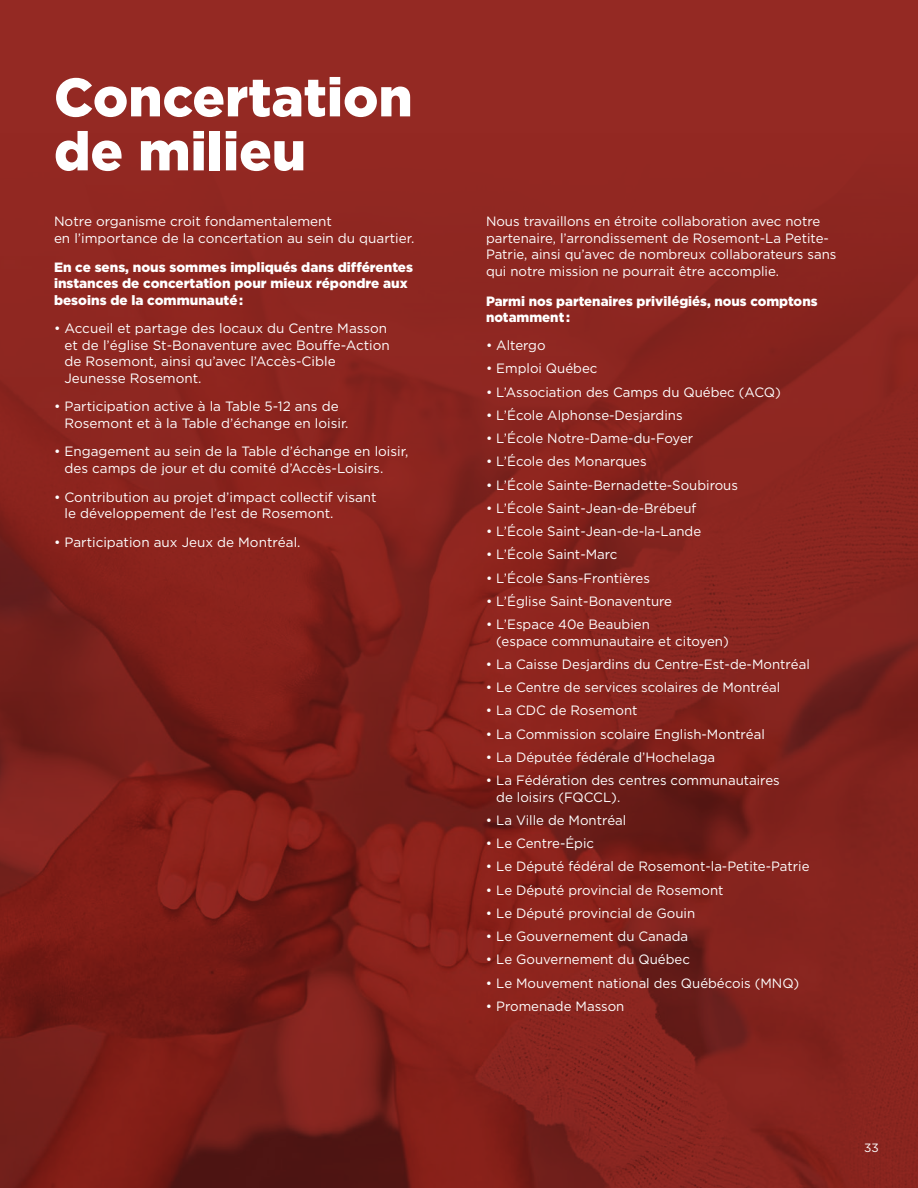
<style>
.page{position:relative;width:918px;height:1188px;background:#942923}
.page>*{position:absolute;margin:0;border:0;box-sizing:border-box;transform-origin:0 0}
.t1{font:900 54px/54px "Gotham HTF";color:#fff}
.t2{font:13.5px/16.5px "Gotham HTF";color:#fff}
.t3{font:900 13.5px/16.5px "Gotham HTF";color:#fff}
.t4{font:12px "Gotham";color:#fff}
</style>
<div class="page">
<img style="left:0;top:230px;width:918px;height:958px">
<h1 class="t1" style="left:54px;top:69px;width:360px">Concertation de milieu</h1>
<p class="t2" style="left:54px;top:213px;width:362px">Notre organisme croit fondamentalement<br>en l’importance de la concertation au sein du quartier.</p>
<p class="t3" style="left:54px;top:258px;width:361px">En ce sens, nous sommes impliqués dans différentes instances de concertation pour mieux répondre aux besoins de la communauté:</p>
<p class="t2" style="left:65px;top:320px;width:327px;text-indent:-11px">• Accueil et partage des locaux du Centre Masson et de l’église St-Bonaventure avec Bouffe-Action de Rosemont, ainsi qu’avec l’Accès-Cible Jeunesse Rosemont.</p>
<p class="t2" style="left:65px;top:398px;width:286px;text-indent:-11px">• Participation active à la Table 5-12 ans de<br>Rosemont et à la Table d’échange en loisir.</p>
<p class="t2" style="left:65px;top:443px;width:345px;text-indent:-11px">• Engagement au sein de la Table d’échange en loisir, des camps de jour et du comité d’Accès-Loisirs.</p>
<p class="t2" style="left:65px;top:488px;width:314px;text-indent:-11px">• Contribution au projet d’impact collectif visant le développement de l’est de Rosemont.</p>
<p class="t2" style="left:54px;top:534px;width:248px">• Participation aux Jeux de Montréal.</p>
<p class="t2" style="left:486px;top:213px;width:352px">Nous travaillons en étroite collaboration avec notre partenaire, l’arrondissement de Rosemont-La Petite-Patrie, ainsi qu’avec de nombreux collaborateurs sans qui notre mission ne pourrait être accomplie.</p>
<p class="t3" style="left:486px;top:293px;width:333px">Parmi nos partenaires privilégiés, nous comptons notamment :</p>
<p class="t2" style="left:486px;top:337px;width:61px">• Altergo</p>
<p class="t2" style="left:486px;top:360px;width:113px">• Emploi Québec</p>
<p class="t2" style="left:486px;top:384px;width:296px">• L’Association des Camps du Québec (ACQ)</p>
<p class="t2" style="left:486px;top:407px;width:198px">• L’École Alphonse-Desjardins</p>
<p class="t2" style="left:486px;top:430px;width:209px">• L’École Notre-Dame-du-Foyer</p>
<p class="t2" style="left:486px;top:453px;width:162px">• L’École des Monarques</p>
<p class="t2" style="left:486px;top:476px;width:254px">• L’École Sainte-Bernadette-Soubirous</p>
<p class="t2" style="left:486px;top:500px;width:212px">• L’École Saint-Jean-de-Brébeuf</p>
<p class="t2" style="left:486px;top:523px;width:217px">• L’École Saint-Jean-de-la-Lande</p>
<p class="t2" style="left:486px;top:546px;width:133px">• L’École Saint-Marc</p>
<p class="t2" style="left:486px;top:569px;width:166px">• L’École Sans-Frontières</p>
<p class="t2" style="left:486px;top:593px;width:188px">• L’Église Saint-Bonaventure</p>
<p class="t2" style="left:496px;top:616px;width:234px;text-indent:-10px">• L’Espace 40e Beaubien<br>(espace communautaire et citoyen)</p>
<p class="t2" style="left:486px;top:656px;width:325px">• La Caisse Desjardins du Centre-Est-de-Montréal</p>
<p class="t2" style="left:486px;top:679px;width:296px">• Le Centre de services scolaires de Montréal</p>
<p class="t2" style="left:486px;top:702px;width:153px">• La CDC de Rosemont</p>
<p class="t2" style="left:486px;top:726px;width:280px">• La Commission scolaire English-Montréal</p>
<p class="t2" style="left:486px;top:749px;width:231px">• La Députée fédérale d’Hochelaga</p>
<p class="t2" style="left:496px;top:772px;width:285px;text-indent:-10px">• La Fédération des centres communautaires de loisirs (FQCCL).</p>
<p class="t2" style="left:486px;top:812px;width:142px">• La Ville de Montréal</p>
<p class="t2" style="left:486px;top:835px;width:110px">• Le Centre-Épic</p>
<p class="t2" style="left:486px;top:858px;width:325px">• Le Député fédéral de Rosemont-la-Petite-Patrie</p>
<p class="t2" style="left:486px;top:882px;width:239px">• Le Député provincial de Rosemont</p>
<p class="t2" style="left:486px;top:905px;width:211px">• Le Député provincial de Gouin</p>
<p class="t2" style="left:486px;top:928px;width:204px">• Le Gouvernement du Canada</p>
<p class="t2" style="left:486px;top:951px;width:205px">• Le Gouvernement du Québec</p>
<p class="t2" style="left:486px;top:974px;width:315px">• Le Mouvement national des Québécois (MNQ)</p>
<p class="t2" style="left:486px;top:998px;width:140px">• Promenade Masson</p>
<p class="t4" style="left:864px;top:1140px;width:16px">33</p>
</div>
